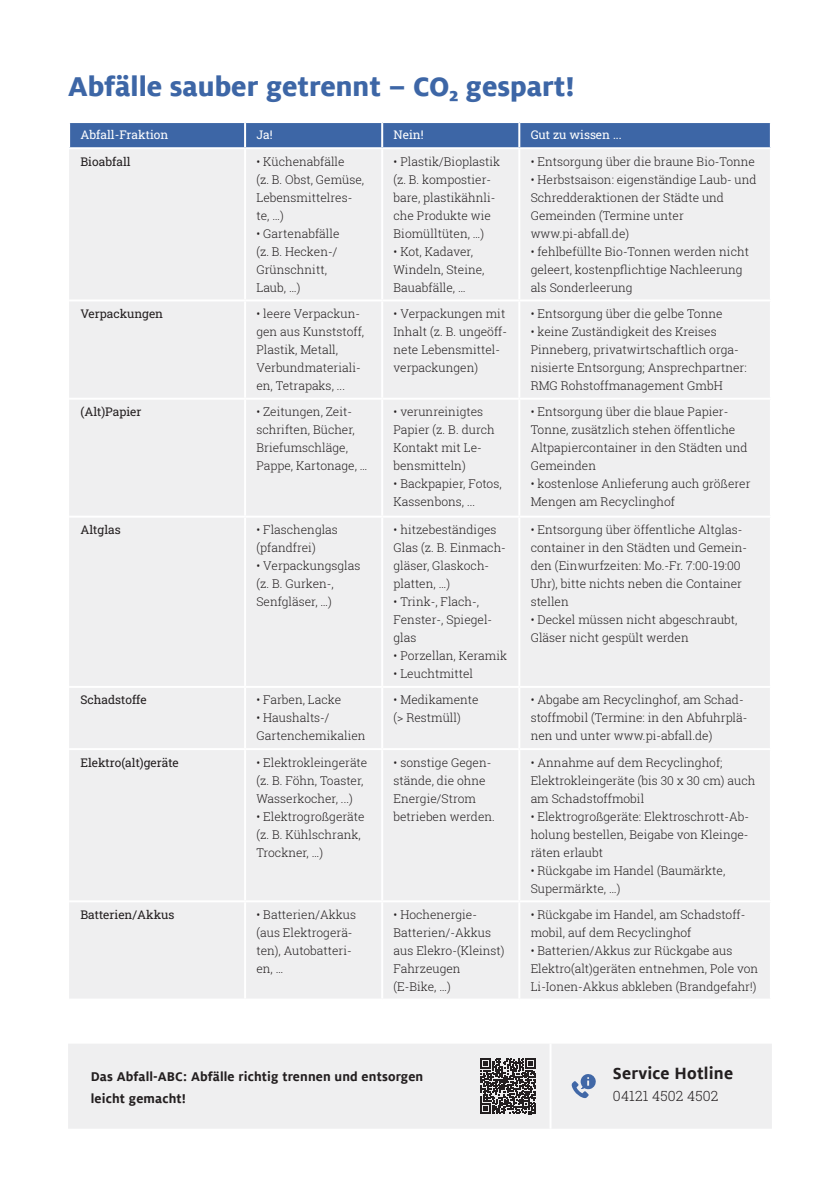
<style>
.page{position:relative;width:840px;height:1191px;background:#fff}
.page>*{position:absolute;margin:0;border:0;box-sizing:border-box;transform-origin:0 0}
.t1{font:800 30px "Milo Offc";color:#3d66a6}
.t2{font:700 18px "Milo Offc";letter-spacing:.01em;color:#231f20}
.t3{font:700 14px/22px "Milo Offc";letter-spacing:.01em;color:#231f20}
.t4{font:300 14px "Roboto Slab";letter-spacing:.01em;color:#231f20}
.t5{font:300 12px/18px "Roboto Slab";color:#231f20}
.t6{font:12px "Roboto Slab";color:#231f20}
.t7{font:12px "Roboto Slab";color:#fff}
</style>
<div class="page">
<div style="left:70px;top:123px;width:699px;height:24px;background:#3d66a6"></div>
<div style="left:69px;top:149px;width:700px;height:849px;background:#efeff0"></div>
<hr style="left:244px;top:123px;width:2px;height:24px;background:#fff">
<hr style="left:381px;top:123px;width:2px;height:24px;background:#fff">
<hr style="left:518px;top:123px;width:2px;height:24px;background:#fff">
<hr style="left:244px;top:149px;width:2px;height:150px;background:#fff">
<hr style="left:381px;top:149px;width:2px;height:150px;background:#fff">
<hr style="left:518px;top:149px;width:2px;height:150px;background:#fff">
<hr style="left:69px;top:299px;width:176px;height:2px;background:#fff">
<hr style="left:245px;top:299px;width:137px;height:2px;background:#fff">
<hr style="left:244px;top:301px;width:2px;height:97px;background:#fff">
<hr style="left:382px;top:299px;width:137px;height:2px;background:#fff">
<hr style="left:381px;top:301px;width:2px;height:97px;background:#fff">
<hr style="left:519px;top:299px;width:252px;height:2px;background:#fff">
<hr style="left:518px;top:301px;width:2px;height:97px;background:#fff">
<hr style="left:69px;top:398px;width:176px;height:2px;background:#fff">
<hr style="left:245px;top:398px;width:137px;height:2px;background:#fff">
<hr style="left:244px;top:400px;width:2px;height:115px;background:#fff">
<hr style="left:382px;top:398px;width:137px;height:2px;background:#fff">
<hr style="left:381px;top:400px;width:2px;height:115px;background:#fff">
<hr style="left:519px;top:398px;width:252px;height:2px;background:#fff">
<hr style="left:518px;top:400px;width:2px;height:115px;background:#fff">
<hr style="left:69px;top:515px;width:176px;height:2px;background:#fff">
<hr style="left:245px;top:515px;width:137px;height:2px;background:#fff">
<hr style="left:244px;top:517px;width:2px;height:169px;background:#fff">
<hr style="left:382px;top:515px;width:137px;height:2px;background:#fff">
<hr style="left:381px;top:517px;width:2px;height:169px;background:#fff">
<hr style="left:519px;top:515px;width:252px;height:2px;background:#fff">
<hr style="left:518px;top:517px;width:2px;height:169px;background:#fff">
<hr style="left:69px;top:686px;width:176px;height:2px;background:#fff">
<hr style="left:245px;top:686px;width:137px;height:2px;background:#fff">
<hr style="left:244px;top:688px;width:2px;height:60px;background:#fff">
<hr style="left:382px;top:686px;width:137px;height:2px;background:#fff">
<hr style="left:381px;top:688px;width:2px;height:60px;background:#fff">
<hr style="left:519px;top:686px;width:252px;height:2px;background:#fff">
<hr style="left:518px;top:688px;width:2px;height:60px;background:#fff">
<hr style="left:69px;top:748px;width:176px;height:2px;background:#fff">
<hr style="left:245px;top:748px;width:137px;height:2px;background:#fff">
<hr style="left:244px;top:750px;width:2px;height:150px;background:#fff">
<hr style="left:382px;top:748px;width:137px;height:2px;background:#fff">
<hr style="left:381px;top:750px;width:2px;height:150px;background:#fff">
<hr style="left:519px;top:748px;width:252px;height:2px;background:#fff">
<hr style="left:518px;top:750px;width:2px;height:150px;background:#fff">
<hr style="left:69px;top:900px;width:176px;height:2px;background:#fff">
<hr style="left:245px;top:900px;width:137px;height:2px;background:#fff">
<hr style="left:244px;top:902px;width:2px;height:96px;background:#fff">
<hr style="left:382px;top:900px;width:137px;height:2px;background:#fff">
<hr style="left:381px;top:902px;width:2px;height:96px;background:#fff">
<hr style="left:519px;top:900px;width:252px;height:2px;background:#fff">
<hr style="left:518px;top:902px;width:2px;height:96px;background:#fff">
<div style="left:68px;top:1044px;width:703px;height:84px;background:#efeff0"></div>
<hr style="left:549px;top:1043px;width:2px;height:85px;background:#fff">
<svg style="left:571px;top:1073px;width:25px;height:25px"></svg>
<svg style="left:480px;top:1058px;width:55px;height:56px"></svg>
<h1 class="t1" style="left:68px;top:69px;width:508px">Abfälle sauber getrennt – CO₂ gespart!</h1>
<p class="t7" style="left:80px;top:127px;width:89px">Abfall-Fraktion</p>
<p class="t7" style="left:256px;top:127px;width:18px">Ja!</p>
<p class="t7" style="left:393px;top:127px;width:32px">Nein!</p>
<p class="t7" style="left:530px;top:127px;width:92px">Gut zu wissen ...</p>
<p class="t6" style="left:80px;top:153px;width:52px">Bioabfall</p>
<p class="t5" style="left:256px;top:152px;width:109px">• Küchenabfälle<br>(z. B. Obst, Gemüse,<br>Lebensmittelres&shy;te, …)</p>
<p class="t5" style="left:256px;top:224px;width:85px">• Gartenabfälle (z. B. Hecken-/<br>Grünschnitt,<br>Laub, …)</p>
<p class="t5" style="left:393px;top:152px;width:108px">• Plastik/Bioplastik (z. B. kompostier&shy;bare, plastikähnli&shy;che Produkte wie<br>Biomülltüten, …)</p>
<p class="t5" style="left:393px;top:242px;width:92px">• Kot, Kadaver,<br>Windeln, Steine,<br>Bauabfälle, …</p>
<p class="t5" style="left:530px;top:152px;width:226px">• Entsorgung über die braune Bio-Tonne</p>
<p class="t5" style="left:530px;top:170px;width:227px">• Herbstsaison: eigenständige Laub- und<br>Schredderaktionen der Städte und<br>Gemeinden (Termine unter www.pi-abfall.de)</p>
<p class="t5" style="left:530px;top:242px;width:220px">• fehlbefüllte Bio-Tonnen werden nicht geleert, kostenpflichtige Nachleerung als Sonderleerung</p>
<p class="t6" style="left:80px;top:305px;width:84px">Verpackungen</p>
<p class="t5" style="left:256px;top:304px;width:109px">• leere Verpackun&shy;gen aus Kunststoff,<br>Plastik, Metall,<br>Verbundmateriali&shy;en, Tetrapaks, ...</p>
<p class="t5" style="left:393px;top:304px;width:115px">• Verpackungen mit<br>Inhalt (z. B. ungeöff&shy;nete Lebensmittel&shy;verpackungen)</p>
<p class="t5" style="left:530px;top:304px;width:193px">• Entsorgung über die gelbe Tonne</p>
<p class="t5" style="left:530px;top:322px;width:217px">• keine Zuständigkeit des Kreises Pinneberg, privatwirtschaftlich orga&shy;nisierte Entsorgung; Ansprechpartner:<br>RMG Rohstoffmanagement GmbH</p>
<p class="t6" style="left:80px;top:403px;width:62px">(Alt)Papier</p>
<p class="t5" style="left:256px;top:402px;width:112px">• Zeitungen, Zeit&shy;schriften, Bücher,<br>Briefumschläge,<br>Pappe, Kartonage, …</p>
<p class="t5" style="left:393px;top:402px;width:103px">• verunreinigtes<br>Papier (z. B. durch<br>Kontakt mit Le&shy;bensmitteln)</p>
<p class="t5" style="left:393px;top:474px;width:110px">• Backpapier, Fotos,<br>Kassenbons, ...</p>
<p class="t6" style="left:80px;top:521px;width:42px">Altglas</p>
<p class="t5" style="left:256px;top:520px;width:83px">• Flaschenglas (pfandfrei)</p>
<p class="t5" style="left:256px;top:556px;width:105px">• Verpackungsglas (z. B. Gurken-,<br>Senfgläser, …)</p>
<p class="t5" style="left:393px;top:520px;width:114px">• hitzebeständiges<br>Glas (z. B. Einmach&shy;gläser, Glaskoch&shy;platten, …)</p>
<p class="t5" style="left:393px;top:592px;width:100px">• Trink-, Flach-,<br>Fenster-, Spiegel&shy;glas</p>
<p class="t5" style="left:393px;top:646px;width:115px">• Porzellan, Keramik</p>
<p class="t5" style="left:393px;top:664px;width:81px">• Leuchtmittel</p>
<p class="t5" style="left:530px;top:402px;width:218px">• Entsorgung über die blaue Papier-<br>Tonne, zusätzlich stehen öffentliche<br>Altpapiercontainer in den Städten und<br>Gemeinden</p>
<p class="t5" style="left:530px;top:474px;width:221px">• kostenlose Anlieferung auch größerer<br>Mengen am Recyclinghof</p>
<p class="t5" style="left:530px;top:520px;width:218px">• Entsorgung über öffentliche Altglas&shy;container in den Städten und Gemein&shy;den (Einwurfzeiten: Mo.-Fr. 7:00-19:00<br>Uhr), bitte nichts neben die Container stellen</p>
<p class="t5" style="left:530px;top:610px;width:208px">• Deckel müssen nicht abgeschraubt,<br>Gläser nicht gespült werden</p>
<p class="t6" style="left:80px;top:691px;width:68px">Schadstoffe</p>
<p class="t5" style="left:256px;top:690px;width:86px">• Farben, Lacke</p>
<p class="t5" style="left:256px;top:708px;width:111px">• Haushalts-/<br>Gartenchemikalien</p>
<p class="t6" style="left:80px;top:754px;width:100px">Elektro(alt)geräte</p>
<p class="t5" style="left:256px;top:753px;width:112px">• Elektrokleingeräte (z. B. Föhn, Toaster,<br>Wasserkocher, ...)</p>
<p class="t5" style="left:256px;top:807px;width:110px">• Elektrogroßgeräte (z. B. Kühlschrank,<br>Trockner, …)</p>
<p class="t5" style="left:393px;top:690px;width:87px">• Medikamente (&gt; Restmüll)</p>
<p class="t5" style="left:530px;top:690px;width:218px">• Abgabe am Recyclinghof, am Schad&shy;stoffmobil (Termine: in den Abfuhrplä&shy;nen und unter www.pi-abfall.de)</p>
<p class="t5" style="left:393px;top:753px;width:103px">• sonstige Gegen&shy;stände, die ohne<br>Energie/Strom betrieben werden.</p>
<p class="t5" style="left:530px;top:753px;width:226px">• Annahme auf dem Recyclinghof;<br>Elektrokleingeräte (bis 30 x 30 cm) auch am Schadstoffmobil</p>
<p class="t5" style="left:530px;top:807px;width:220px;text-align:justify">• Elektrogroßgeräte: Elektroschrott-Ab&shy;holung bestellen, Beigabe von Kleinge&shy;räten erlaubt</p>
<p class="t5" style="left:530px;top:861px;width:196px">• Rückgabe im Handel (Baumärkte,<br>Supermärkte, …)</p>
<p class="t6" style="left:80px;top:906px;width:95px">Batterien/Akkus</p>
<p class="t5" style="left:256px;top:905px;width:101px">• Batterien/Akkus (aus Elektrogerä&shy;ten), Autobatteri&shy;en, …</p>
<p class="t5" style="left:393px;top:905px;width:112px">• Hochenergie-<br>Batterien/-Akkus aus Elekro-(Kleinst)<br>Fahrzeugen (E-Bike, …)</p>
<p class="t5" style="left:530px;top:905px;width:216px">• Rückgabe im Handel, am Schadstoff&shy;mobil, auf dem Recyclinghof</p>
<p class="t5" style="left:530px;top:941px;width:229px">• Batterien/Akkus zur Rückgabe aus<br>Elektro(alt)geräten entnehmen, Pole von<br>Li-Ionen-Akkus abkleben (Brandgefahr!)</p>
<p class="t3" style="left:91px;top:1065px;width:334px">Das Abfall-ABC: Abfälle richtig trennen und entsorgen leicht gemacht!</p>
<h2 class="t2" style="left:612px;top:1063px;width:122px">Service Hotline</h2>
<p class="t4" style="left:612px;top:1086px;width:107px">04121 4502 4502</p>
</div>
